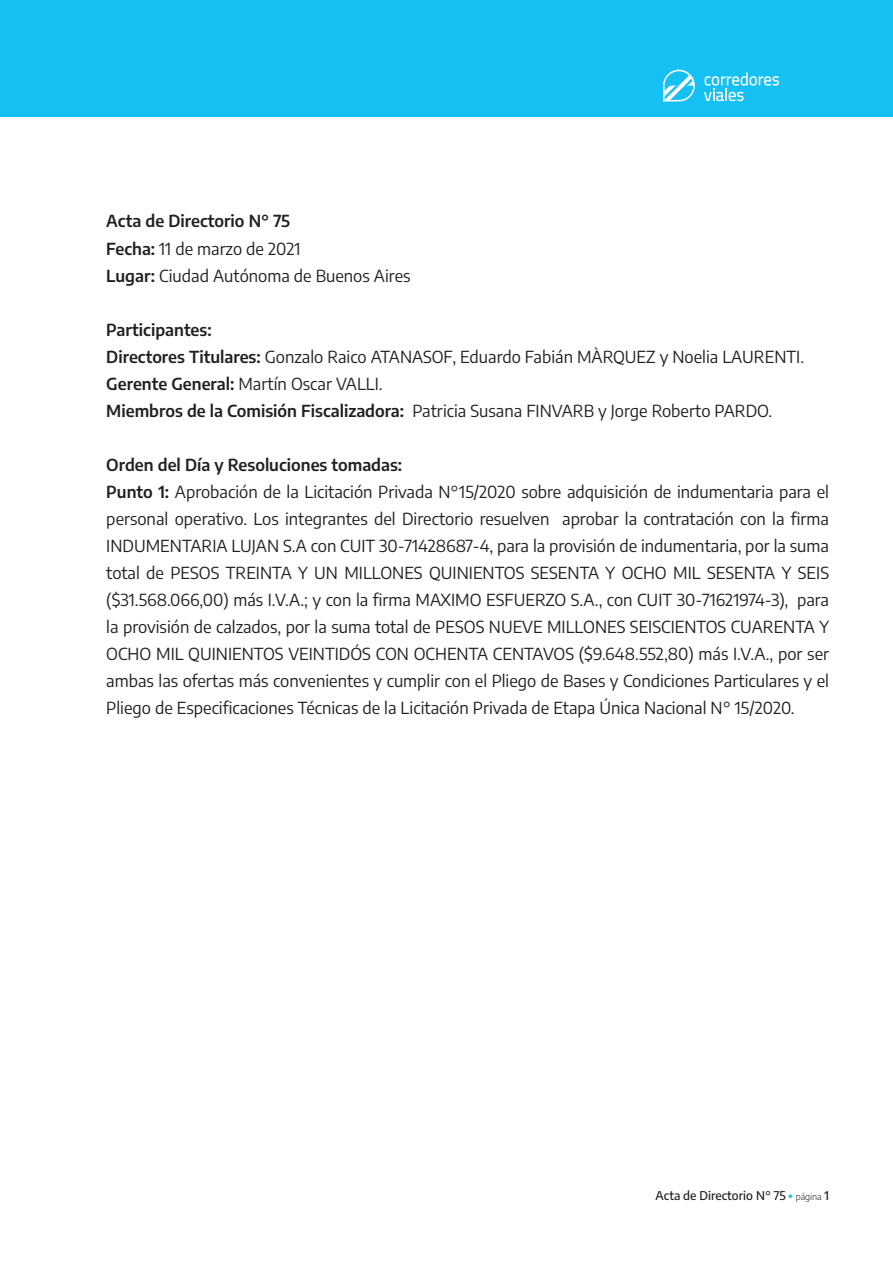
<style>
.page{position:relative;width:893px;height:1263px;background:#fff}
.page>*{position:absolute;margin:0;border:0;box-sizing:border-box;transform-origin:0 0}
.Texto_Actas{font:16.5px/27px "Encode Sans";color:#231f20;text-align:justify}
.Texto_Actas-2{font:600 16.5px "Encode Sans";color:#231f20}
.t1{font:500 12px "Encode Sans";color:#231f20}
.s1{font-weight:600}
.s2{font-weight:900;font-size:13.5px;color:#15c0f2}
.s3{font-weight:300;font-size:9px}
</style>
<div class="page">
<div style="left:0;top:0;width:893px;height:117px;background:#15c0f2"></div>
<svg style="left:704px;top:73px;width:75px;height:28px"></svg>
<svg style="left:663px;top:70px;width:32px;height:31px"></svg>
<p class="Texto_Actas-2" style="left:106px;top:210px;width:185px">Acta de Directorio N° 75</p>
<p class="Texto_Actas" style="left:106px;top:234px;width:196px"><span class="s1">Fecha:</span> 11 de marzo de 2021</p>
<p class="Texto_Actas" style="left:106px;top:261px;width:306px"><span class="s1">Lugar:</span> Ciudad Autónoma de Buenos Aires</p>
<p class="Texto_Actas-2" style="left:106px;top:318px;width:107px">Participantes:</p>
<p class="Texto_Actas" style="left:106px;top:342px;width:699px"><span class="s1">Directores Titulares:</span> Gonzalo Raico ATANASOF, Eduardo Fabián MÀRQUEZ y Noelia LAURENTI.</p>
<p class="Texto_Actas" style="left:106px;top:369px;width:278px"><span class="s1">Gerente General:</span> Martín Oscar VALLI.</p>
<p class="Texto_Actas" style="left:106px;top:396px;width:667px"><span class="s1">Miembros de la Comisión Fiscalizadora:</span> Patricia Susana FINVARB y Jorge Roberto PARDO.</p>
<p class="Texto_Actas-2" style="left:106px;top:453px;width:297px">Orden del Día y Resoluciones tomadas:</p>
<p class="Texto_Actas" style="left:106px;top:477px;width:724px"><span class="s1">Punto 1:</span> Aprobación de la Licitación Privada N°15/2020 sobre adquisición de indumentaria para el personal operativo. Los integrantes del Directorio resuelven aprobar la contratación con la firma INDUMENTARIA LUJAN S.A con CUIT 30-71428687-4, para la provisión de indumentaria, por la suma total de PESOS TREINTA Y UN MILLONES QUINIENTOS SESENTA Y OCHO MIL SESENTA Y SEIS ($31.568.066,00) más I.V.A.; y con la firma MAXIMO ESFUERZO S.A., con CUIT 30-71621974-3), para la provisión de calzados, por la suma total de PESOS NUEVE MILLONES SEISCIENTOS CUARENTA Y OCHO MIL QUINIENTOS VEINTIDÓS CON OCHENTA CENTAVOS ($9.648.552,80) más I.V.A., por ser ambas las ofertas más convenientes y cumplir con el Pliego de Bases y Condiciones Particulares y el Pliego de Especificaciones Técnicas de la Licitación Privada de Etapa Única Nacional N° 15/2020.</p>
<p class="t1" style="left:655px;top:1187px;width:175px">Acta de Directorio N° 75 <span class="s2">·</span> <span class="s3">página</span> 1</p>
</div>
